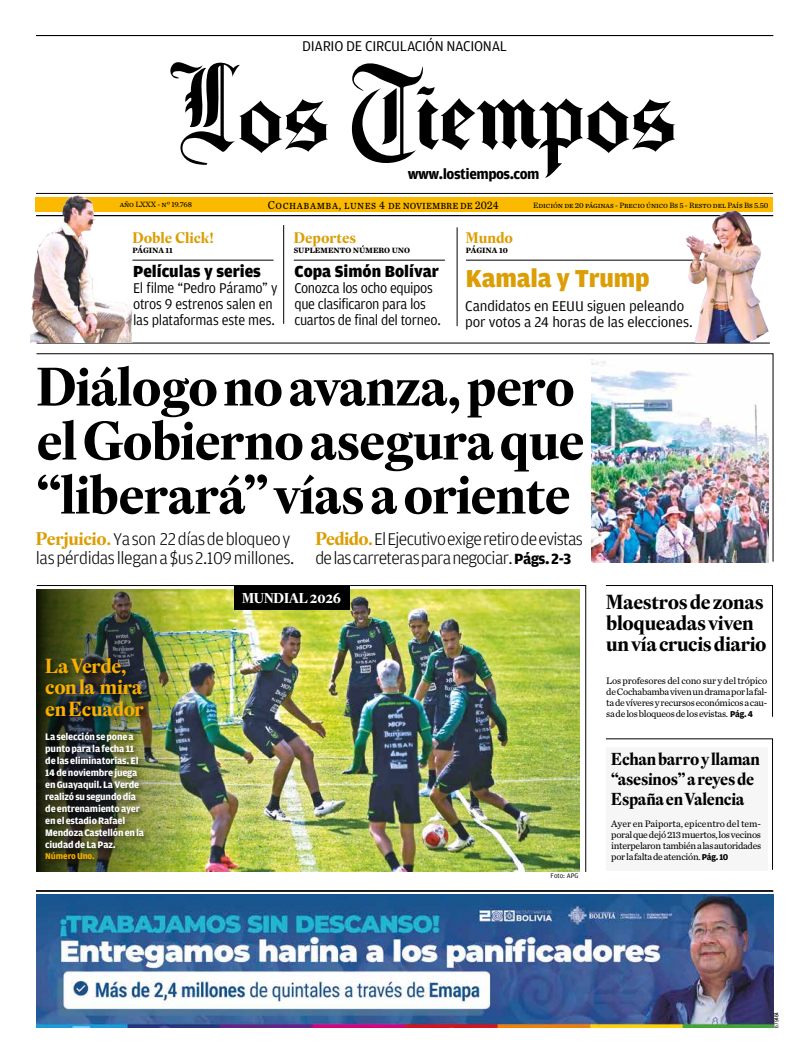
<style>
.page{position:relative;width:808px;height:1063px;background:#fff}
.page>*{position:absolute;margin:0;border:0;box-sizing:border-box;transform-origin:0 0}
.t1{font:700 53px/54px "Eudald Headline";letter-spacing:-.02em;color:#000}
.t2{font:900 26px "Amplitude";letter-spacing:-.01em;color:#dc9e05}
.t3{font:700 20px/21px "Eudald Headline";letter-spacing:-.02em;color:#000}
.t4{font:700 20px/21.5px "Eudald Headline";letter-spacing:-.02em;color:#f9b000}
.t5{font:300 18px/18.7px "Amplitude";letter-spacing:-.04em;color:#000}
.t6{font:700 17px/20px "Eudald Headline";letter-spacing:-.02em;color:#000;scale:.96 1}
.t7{font:900 17px "Amplitude";color:#000}
.t8{font:15px/16px "Amplitude";letter-spacing:-.02em;color:#000;scale:.95 1}
.t9{font:15px/16px "Amplitude";letter-spacing:-.02em;color:#000}
.t10{font:700 15px "Eudald Headline";letter-spacing:-.005em;color:#dc9e05}
.t11{font:700 15px "Amplitude";letter-spacing:-.03em;color:#000}
.t12{font:700 14px "Eudald Headline";letter-spacing:-.01em;color:#fff}
.t13{font:12px "Chronicle Text G2";letter-spacing:.05em;color:#000;scale:.9 1}
.t14{font:700 10px/12px "Amplitude";letter-spacing:-.02em;color:#fff}
.t15{font:9.8px/11px "Chronicle Text G2";letter-spacing:-.03em;color:#000;text-align:justify}
.t16{font:700 9px "Amplitude";letter-spacing:-.01em;color:#f9b000}
.t17{font:8px "Chronicle Text G2";letter-spacing:-.01em;color:#000}
.t18{font:700 8px "Chronicle Text G1";letter-spacing:-.005em;color:#000}
.t19{font:7px "Amplitude";color:#000}
.t20{font:6px "Arial Narrow";letter-spacing:-.02em;color:#000}
.s1{font-family:"Eudald Headline";font-weight:700;color:#dc9e05}
.s2{font-weight:700;font-size:15.7px}
.s3{font-family:"Amplitude";font-weight:700;font-size:9px}
</style>
<div class="page">
<svg style="left:36px;top:353px;width:737px;height:209px"></svg>
<hr style="left:37px;top:343px;width:733px;height:1px;background:#000">
<svg style="left:606px;top:739px;width:167px;height:131px"></svg>
<svg style="left:606px;top:585px;width:167px;height:132px"></svg>
<div style="left:606px;top:747px;width:162px;height:124px;background:#f6f6f6"></div>
<img style="left:37px;top:585px;width:549px;height:287px">
<div style="left:234px;top:585px;width:115px;height:25px;background:#000"></div>
<div style="left:42px;top:655px;width:109px;height:212px;background:#000;opacity:.65"></div>
<hr style="left:457px;top:227px;width:1px;height:99px;background:#000">
<hr style="left:466px;top:260px;width:239px;height:1px;background:#000">
<hr style="left:294px;top:260px;width:151px;height:1px;background:#000">
<hr style="left:283px;top:225px;width:1px;height:99px;background:#000">
<hr style="left:132px;top:260px;width:142px;height:1px;background:#000">
<hr style="left:36px;top:891px;width:737px;height:1px;background:#000">
<hr style="left:36px;top:193px;width:737px;height:1px;background:#000">
<hr style="left:36px;top:35px;width:737px;height:1px;background:#000">
<svg style="left:170px;top:62px;width:158px;height:103px"></svg>
<svg style="left:351px;top:63px;width:324px;height:115px"></svg>
<div style="left:35px;top:197px;width:738px;height:15px;background:#fbba00"></div>
<hr style="left:36px;top:215px;width:737px;height:1px;background:#000">
<img style="left:592px;top:360px;width:176px;height:203px">
<img style="left:36px;top:894px;width:737px;height:133px">
<img style="left:680px;top:210px;width:91px;height:133px">
<img style="left:30px;top:192px;width:107px;height:151px">
<h3 class="t9" style="left:302px;top:39px;width:206px">DIARIO DE CIRCULACIÓN NACIONAL</h3>
<h3 class="t11" style="left:408px;top:166px;width:133px">www.lostiempos.com</h3>
<p class="t17" style="left:120px;top:199px;width:74px">año LXXX - nº 19.768</p>
<p class="t13" style="left:268px;top:196px;width:258px">Cochabamba, lunes 4 de noviembre de 2024</p>
<p class="t17" style="left:533px;top:199px;width:237px">Edición de 20 páginas - Precio único Bs 5 - Resto del País Bs 5.50</p>
<h3 class="t10" style="left:132px;top:227px;width:83px">Doble Click!</h3>
<p class="t18" style="left:132px;top:244px;width:42px">PÁGINA 11</p>
<h3 class="t7" style="left:133px;top:262px;width:129px">Películas y series</h3>
<h3 class="t8" style="left:133px;top:280px;width:153px">El filme “Pedro Páramo” y otros 9 estrenos salen en las plataformas este mes.</h3>
<h3 class="t10" style="left:294px;top:227px;width:64px">Deportes</h3>
<p class="t18" style="left:294px;top:244px;width:118px">SUPLEMENTO NÚMERO UNO</p>
<h3 class="t7" style="left:294px;top:262px;width:146px">Copa Simón Bolívar</h3>
<h3 class="t8" style="left:294px;top:280px;width:155px">Conozca los ocho equipos que clasificaron para los cuartos de final del torneo.</h3>
<h3 class="t10" style="left:466px;top:227px;width:49px">Mundo</h3>
<p class="t18" style="left:466px;top:244px;width:43px">PÁGINA 10</p>
<h2 class="t2" style="left:466px;top:263px;width:185px">Kamala y Trump</h2>
<h3 class="t9" style="left:465px;top:298px;width:229px">Candidatos en EEUU siguen peleando por votos a 24 horas de las elecciones.</h3>
<h1 class="t1" style="left:36px;top:359px;width:550px">Diálogo no avanza, pero el Gobierno asegura que “liberará” vías a oriente</h1>
<h3 class="t5" style="left:36px;top:530px;width:260px"><span class="s1">Perjuicio.</span> Ya son 22 días de bloqueo y las pérdidas llegan a $us 2.109 millones.</h3>
<h3 class="t5" style="left:315px;top:530px;width:269px"><span class="s1">Pedido.</span> El Ejecutivo exige retiro de evistas de las carreteras para negociar. <span class="s2">Págs. 2-3</span></h3>
<h3 class="t4" style="left:45px;top:655px;width:100px">La Verde, con la mira en Ecuador</h3>
<p class="t14" style="left:45px;top:731px;width:100px">La selección se pone a punto para la fecha 11 de las eliminatorias. El<br>14 de noviembre juega en Guayaquil. La Verde realizó su segundo día de entrenamiento ayer en el estadio Rafael<br>Mendoza Castellón en la ciudad de La Paz.</p>
<p class="t16" style="left:45px;top:851px;width:51px">Número Uno.</p>
<h3 class="t12" style="left:242px;top:588px;width:101px">MUNDIAL 2026</h3>
<p class="t19" style="left:551px;top:872px;width:29px">Foto: APG</p>
<h3 class="t3" style="left:606px;top:591px;width:162px">Maestros de zonas bloqueadas viven un vía crucis diario</h3>
<p class="t15" style="left:606px;top:675px;width:163px">Los profesores del cono sur y del trópico de Cochabamba viven un drama por la fal&shy;ta de víveres y recursos económicos a cau&shy;sa de los bloqueos de los evistas. <span class="s3">Pág. 4</span></p>
<h3 class="t6" style="left:611px;top:749px;width:157px">Echan barro y llaman “asesinos” a reyes de<br>España en Valencia</h3>
<p class="t15" style="left:611px;top:818px;width:151px">Ayer en Paiporta, epicentro del tem&shy;poral que dejó 213 muertos, los vecinos interpelaron también a las autoridades por la falta de atención. <span class="s3">Pág. 10</span></p>
<p class="t20" style="left:772px;top:1028px;width:17px;rotate:-90deg">679464</p>
</div>
